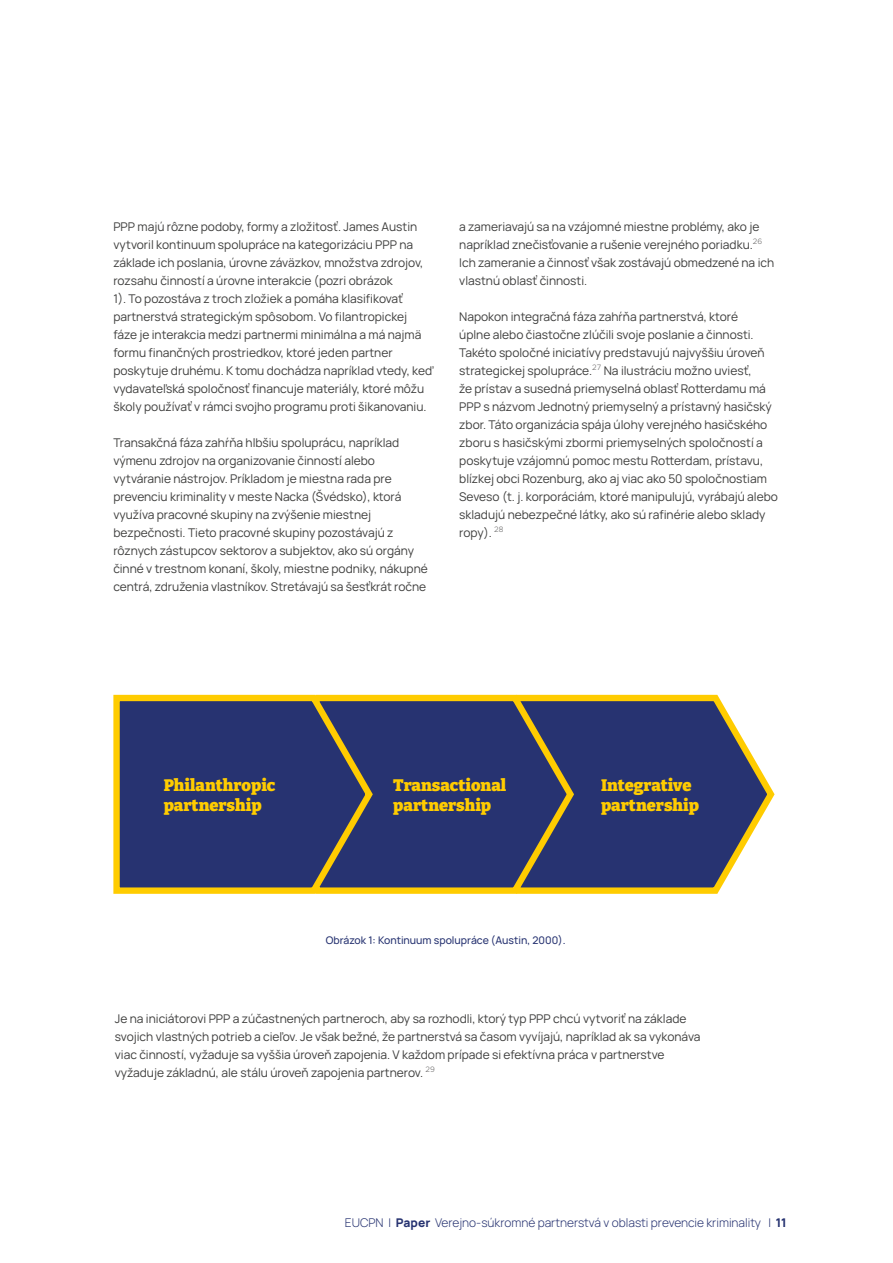
<style>
.page{position:relative;width:893px;height:1263px;background:#fff}
.page>*{position:absolute;margin:0;border:0;box-sizing:border-box;transform-origin:0 0}
.t1{font:900 16.5px/19.8px "Bitter";color:#fc0}
.t2{font:12px/18px "Manrope";color:#3c3c3b}
.t3{font:300 12px "Manrope";color:#273371}
.t4{font:500 10.5px "Manrope";color:#273371}
.s1{font-weight:800}
</style>
<div class="page">
<svg style="left:578px;top:694px;width:197px;height:200px;background:#595e7d"></svg>
<svg style="left:376px;top:694px;width:202px;height:200px;background:#3d4266"></svg>
<svg style="left:113px;top:694px;width:263px;height:200px;background:#404565"></svg>
<p class="t2" style="left:113px;top:217px;width:322px">PPP majú rôzne podoby, formy a zložitosť. James Austin vytvoril kontinuum spolupráce na kategorizáciu PPP na základe ich poslania, úrovne záväzkov, množstva zdrojov, rozsahu činností a úrovne interakcie (pozri obrázok<br>1). To pozostáva z troch zložiek a pomáha klasifikovať partnerstvá strategickým spôsobom. Vo filantropickej fáze je interakcia medzi partnermi minimálna a má najmä formu finančných prostriedkov, ktoré jeden partner poskytuje druhému. K tomu dochádza napríklad vtedy, keď vydavateľská spoločnosť financuje materiály, ktoré môžu školy používať v rámci svojho programu proti šikanovaniu.</p>
<p class="t2" style="left:113px;top:433px;width:316px">Transakčná fáza zahŕňa hlbšiu spoluprácu, napríklad výmenu zdrojov na organizovanie činností alebo vytváranie nástrojov. Príkladom je miestna rada pre prevenciu kriminality v meste Nacka (Švédsko), ktorá využíva pracovné skupiny na zvýšenie miestnej bezpečnosti. Tieto pracovné skupiny pozostávajú z rôznych zástupcov sektorov a subjektov, ako sú orgány činné v trestnom konaní, školy, miestne podniky, nákupné centrá, združenia vlastníkov. Stretávajú sa šesťkrát ročne</p>
<p class="t2" style="left:459px;top:217px;width:316px">a zameriavajú sa na vzájomné miestne problémy, ako je napríklad znečisťovanie a rušenie verejného poriadku.<sup>26<br></sup>Ich zameranie a činnosť však zostávajú obmedzené na ich vlastnú oblasť činnosti.</p>
<p class="t2" style="left:459px;top:307px;width:320px">Napokon integračná fáza zahŕňa partnerstvá, ktoré<br>úplne alebo čiastočne zlúčili svoje poslanie a činnosti.<br>Takéto spoločné iniciatívy predstavujú najvyššiu úroveň strategickej spolupráce.<sup>27</sup> Na ilustráciu možno uviesť,<br>že prístav a susedná priemyselná oblasť Rotterdamu má PPP s názvom Jednotný priemyselný a prístavný hasičský zbor. Táto organizácia spája úlohy verejného hasičského zboru s hasičskými zbormi priemyselných spoločností a poskytuje vzájomnú pomoc mestu Rotterdam, prístavu, blízkej obci Rozenburg, ako aj viac ako 50 spoločnostiam Seveso (t. j. korporáciám, ktoré manipulujú, vyrábajú alebo skladujú nebezpečné látky, ako sú rafinérie alebo sklady ropy). <sup>28</sup></p>
<h1 class="t1" style="left:164px;top:775px;width:113px">Philanthropic partnership</h1>
<h1 class="t1" style="left:393px;top:775px;width:114px">Transactional partnership</h1>
<h1 class="t1" style="left:601px;top:775px;width:99px">Integrative partnership</h1>
<p class="t4" style="left:326px;top:932px;width:241px">Obrázok 1: Kontinuum spolupráce (Austin, 2000).</p>
<p class="t2" style="left:115px;top:1009px;width:587px">Je na iniciátorovi PPP a zúčastnených partneroch, aby sa rozhodli, ktorý typ PPP chcú vytvoriť na základe svojich vlastných potrieb a cieľov. Je však bežné, že partnerstvá sa časom vyvíjajú, napríklad ak sa vykonáva viac činností, vyžaduje sa vyššia úroveň zapojenia. V každom prípade si efektívna práca v partnerstve vyžaduje základnú, ale stálu úroveň zapojenia partnerov. <sup>29</sup></p>
<p class="t3" style="left:345px;top:1214px;width:443px">EUCPN I <span class="s1">Paper</span> Verejno-súkromné partnerstvá v oblasti prevencie kriminality I <span class="s1">11</span></p>
</div>
